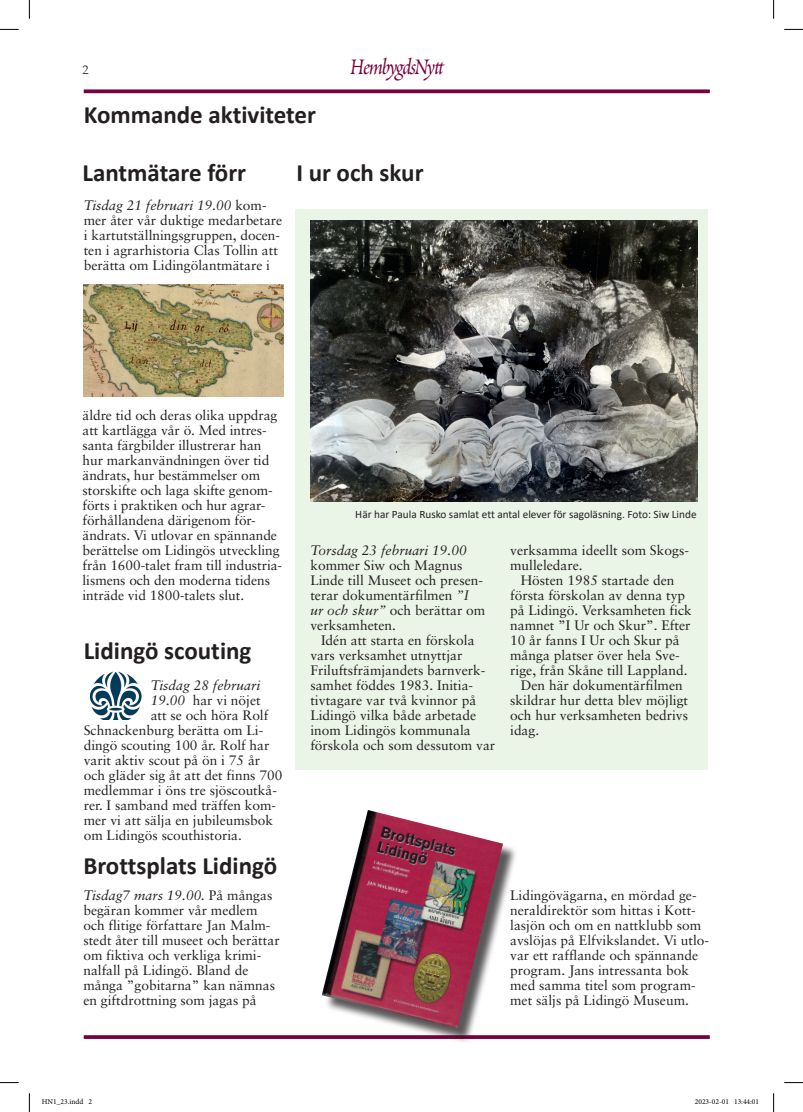
<style>
.page{position:relative;width:803px;height:1112px;background:#fff}
.page>*{position:absolute;margin:0;border:0;box-sizing:border-box;transform-origin:0 0}
.t1{font:700 25px "Calibri";color:#231f20}
.t2{font:24.88px "Poetica Chancery I";letter-spacing:-.04em;color:#7a003b}
.t3{font:13.75px/15px "Sabon";color:#231f20}
.t4{font:italic 13.75px "Sabon";color:#231f20}
.t5{font:300 12.5px "Palatino";color:#231f20}
.t6{font:11.25px "Calibri";color:#231f20}
.t7{font:7.5px "Minion Pro";color:#000}
.s1{font-size:28.62px}
.s2{font-style:italic}
</style>
<div class="page">
<svg style="left:84px;top:89px;width:626px;height:4px;background:#881c50"></svg>
<svg style="left:84px;top:1035px;width:626px;height:3px"></svg>
<div style="left:295px;top:209px;width:413px;height:560px;background:#eaf4e7"></div>
<img style="left:83px;top:284px;width:200px;height:112px">
<img style="left:90px;top:671px;width:52px;height:48px">
<img style="left:310px;top:221px;width:387px;height:280px">
<div style="left:324px;top:812px;width:194px;height:231px;background:#231f20;opacity:.75"></div>
<img style="left:322px;top:810px;width:181px;height:218px">
<svg style="left:0;top:29px;width:19px;height:1px"></svg>
<svg style="left:784px;top:29px;width:19px;height:1px"></svg>
<svg style="left:0;top:1082px;width:19px;height:1px"></svg>
<svg style="left:784px;top:1082px;width:19px;height:1px"></svg>
<svg style="left:29px;top:0;width:1px;height:19px"></svg>
<svg style="left:29px;top:1093px;width:1px;height:18px"></svg>
<svg style="left:773px;top:0;width:1px;height:19px"></svg>
<svg style="left:773px;top:1093px;width:1px;height:18px"></svg>
<p class="t5" style="left:83px;top:63px;width:8px">2</p>
<h1 class="t1" style="left:84px;top:97px;width:234px">Kommande aktiviteter</h1>
<h2 class="t2" style="left:350px;top:56px;width:95px"><span class="s1">H</span>embygds<span class="s1">N</span>ytt</h2>
<h1 class="t1" style="left:83px;top:155px;width:165px">Lantmätare förr</h1>
<p class="t3" style="left:84px;top:197px;width:200px"><span class="s2">Tisdag 21 februari 19.00</span> kom&shy;mer åter vår duktige medarbetare i kartutställningsgruppen, docen&shy;ten i agrarhistoria Clas Tollin att berätta om Lidingölantmätare i</p>
<h1 class="t1" style="left:296px;top:155px;width:129px">I ur och skur</h1>
<p class="t3" style="left:83px;top:407px;width:201px">äldre tid och deras olika uppdrag att kartlägga vår ö. Med intres&shy;santa färgbilder illustrerar han hur markanvändningen över tid ändrats, hur bestämmelser om storskifte och laga skifte genom&shy;förts i praktiken och hur agrar&shy;förhållandena därigenom för&shy;ändrats. Vi utlovar en spännande berättelse om Lidingös utveckling från 1600-talet fram till industria&shy;lismens och den moderna tidens inträde vid 1800-talets slut.</p>
<h1 class="t1" style="left:84px;top:632px;width:169px">Lidingö scouting</h1>
<p class="t4" style="left:151px;top:677px;width:111px">Tisdag 28 februari</p>
<p class="t3" style="left:151px;top:692px;width:112px"><span class="s2">19.00</span> har vi nöjet</p>
<p class="t3" style="left:151px;top:707px;width:119px">att se och höra Rolf</p>
<p class="t3" style="left:84px;top:722px;width:181px">Schnackenburg berätta om Li-</p>
<p class="t3" style="left:84px;top:737px;width:187px">dingö scouting 100 år. Rolf har</p>
<p class="t3" style="left:84px;top:752px;width:178px">varit aktiv scout på ön i 75 år</p>
<p class="t3" style="left:84px;top:767px;width:200px">och gläder sig åt att det finns 700</p>
<p class="t3" style="left:84px;top:782px;width:195px">medlemmar i öns tre sjöscoutkå-</p>
<p class="t3" style="left:84px;top:797px;width:194px">rer. I samband med träffen kom-</p>
<p class="t3" style="left:84px;top:812px;width:191px">mer vi att sälja en jubileumsbok</p>
<p class="t3" style="left:84px;top:827px;width:160px">om Lidingös scouthistoria.</p>
<h1 class="t1" style="left:83px;top:847px;width:195px">Brottsplats Lidingö</h1>
<p class="t3" style="left:83px;top:887px;width:198px"><span class="s2">Tisdag7 mars 19.00.</span> På mångas begäran kommer vår medlem och flitige författare Jan Malm&shy;stedt åter till museet och berättar om fiktiva och verkliga krimi&shy;nalfall på Lidingö. Bland de många ”gobitarna” kan nämnas en giftdrottning som jagas på</p>
<p class="t6" style="left:355px;top:506px;width:343px">Här har Paula Rusko samlat ett antal elever för sagoläsning. Foto: Siw Linde</p>
<p class="t4" style="left:310px;top:542px;width:158px">Torsdag 23 februari 19.00</p>
<p class="t3" style="left:310px;top:557px;width:176px">kommer Siw och Magnus<br>Linde till Museet och presen&shy;terar dokumentärfilmen <span class="s2">”I ur och skur”</span> och berättar om verksamheten.</p>
<p class="t3" style="left:310px;top:632px;width:186px;text-indent:11px">Idén att starta en förskola vars verksamhet utnyttjar<br>Friluftsfrämjandets barnverk&shy;samhet föddes 1983. Initia&shy;tivtagare var två kvinnor på<br>Lidingö vilka både arbetade inom Lidingös kommunala förskola och som dessutom var</p>
<p class="t3" style="left:510px;top:542px;width:180px">verksamma ideellt som Skogs&shy;mulleledare.</p>
<p class="t3" style="left:521px;top:572px;width:155px">Hösten 1985 startade den</p>
<p class="t3" style="left:510px;top:587px;width:176px">första förskolan av denna typ</p>
<p class="t3" style="left:510px;top:602px;width:183px">på Lidingö. Verksamheten fick</p>
<p class="t3" style="left:510px;top:617px;width:182px">namnet ”I Ur och Skur”. Efter</p>
<p class="t3" style="left:510px;top:632px;width:171px">10 år fanns I Ur och Skur på</p>
<p class="t3" style="left:510px;top:647px;width:171px">många platser över hela Sve-</p>
<p class="t3" style="left:510px;top:662px;width:179px">rige, från Skåne till Lappland.</p>
<p class="t3" style="left:521px;top:677px;width:163px">Den här dokumentärfilmen</p>
<p class="t3" style="left:510px;top:692px;width:180px">skildrar hur detta blev möjligt</p>
<p class="t3" style="left:510px;top:707px;width:180px">och hur verksamheten bedrivs</p>
<p class="t3" style="left:510px;top:722px;width:31px">idag.</p>
<p class="t3" style="left:510px;top:887px;width:200px">Lidingövägarna, en mördad ge&shy;neraldirektör som hittas i Kott&shy;lasjön och om en nattklubb som avslöjas på Elfvikslandet. Vi utlo&shy;var ett rafflande och spännande program. Jans intressanta bok med samma titel som program&shy;met säljs på Lidingö Museum.</p>
<p class="t7" style="left:42px;top:1096px;width:52px">HN1_23.indd 2</p>
<p class="t7" style="left:695px;top:1096px;width:66px">2023-02-01 13:44:01</p>
</div>
